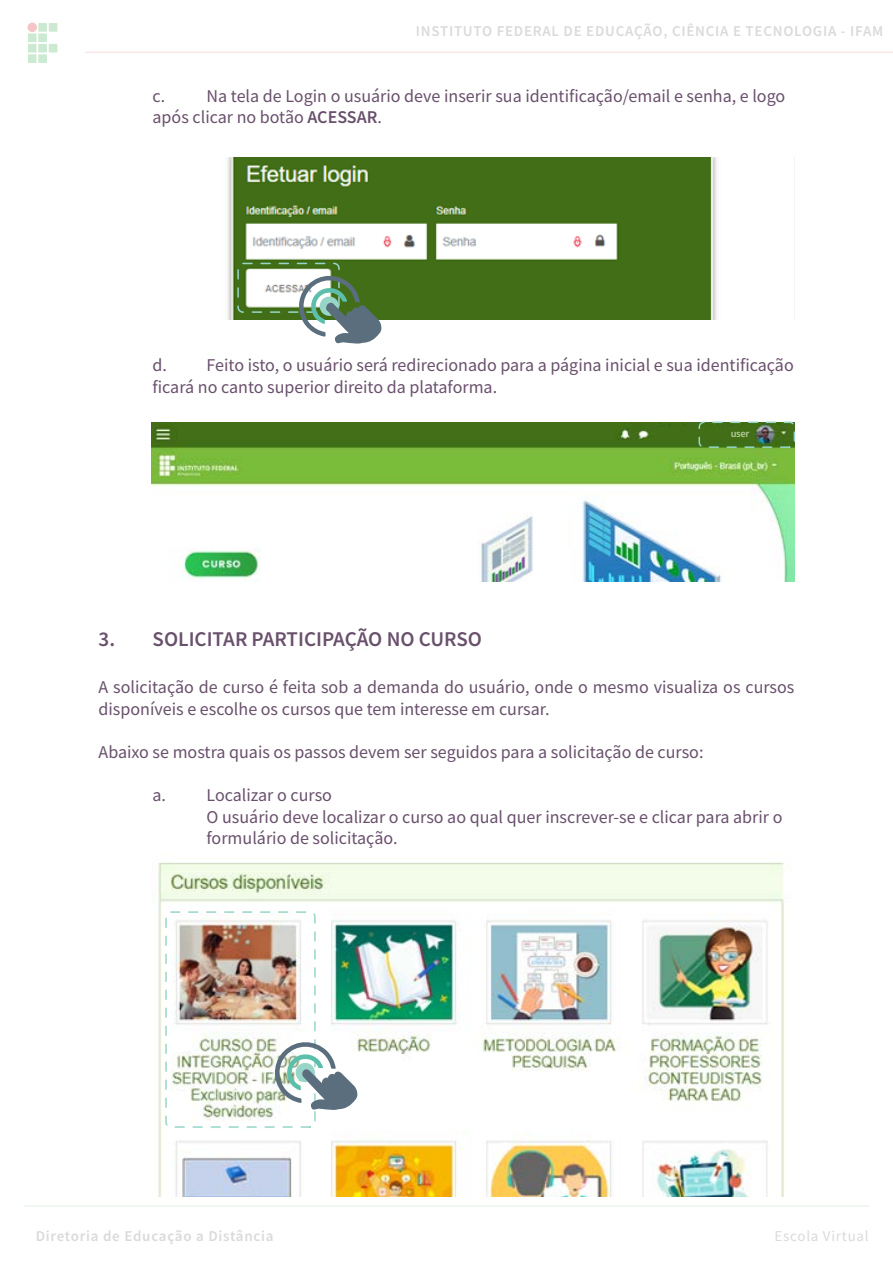
<style>
.page{position:relative;width:893px;height:1263px;background:#fff}
.page>*{position:absolute;margin:0;border:0;box-sizing:border-box;transform-origin:0 0}
.t1{font:600 21px "Source Sans Pro";color:#69506c}
.t2{font:18px/21.6px "Source Sans Pro";color:#69506c}
.t3{font:600 15px "Source Sans Pro";letter-spacing:.05em;color:#dadada}
.t4{font:15px "Source Sans Pro";letter-spacing:.05em;color:#dadada}
.t5{font:600 10.5px "Source Sans Pro";color:#ddf0c7}
.s1{font-weight:600}
</style>
<div class="page">
<hr style="left:85px;top:52px;width:808px;height:1px;background:#cd191e">
<hr style="left:24px;top:1205px;width:845px;height:2px;background:#2f9e41">
<div style="left:38px;top:23px;width:9px;height:9px;background:#ccead1"></div>
<div style="left:49px;top:23px;width:8px;height:9px;background:#ccead1"></div>
<div style="left:49px;top:44px;width:8px;height:9px;background:#ccead1"></div>
<div style="left:28px;top:33px;width:9px;height:9px;background:#ccead1"></div>
<div style="left:38px;top:33px;width:9px;height:9px;background:#ccead1"></div>
<div style="left:28px;top:44px;width:9px;height:9px;background:#ccead1"></div>
<div style="left:38px;top:44px;width:9px;height:9px;background:#ccead1"></div>
<div style="left:28px;top:54px;width:9px;height:9px;background:#ccead1"></div>
<div style="left:38px;top:54px;width:9px;height:9px;background:#ccead1"></div>
<div style="left:27px;top:23px;width:10px;height:9px;background:#f5c6c7;border-radius:50%"></div>
<img style="left:227px;top:158px;width:490px;height:162px">
<img style="left:151px;top:422px;width:643px;height:160px">
<div style="left:655px;top:427px;width:100px;height:12px;background:#426e17"></div>
<img style="left:157px;top:862px;width:630px;height:334px">
<div style="left:237px;top:263px;width:103px;height:50px;border:2px dashed #97d5c9;border-radius:5px"></div>
<div style="left:698px;top:421px;width:97px;height:27px;border:2px dashed #97d5c9;border-radius:5px"></div>
<svg style="left:297px;top:273px;width:85px;height:71px"></svg>
<div style="left:165px;top:911px;width:151px;height:217px;border:2px dashed #97d5c9;border-radius:5px"></div>
<svg style="left:273px;top:1039px;width:84px;height:71px"></svg>
<p class="t3" style="left:416px;top:21px;width:469px">INSTITUTO FEDERAL DE EDUCAÇÃO, CIÊNCIA E TECNOLOGIA - IFAM</p>
<p class="t2" style="left:153px;top:85px;width:634px">c. Na tela de Login o usuário deve inserir sua identificação/email e senha, e logo após clicar no botão <span class="s1">ACESSAR</span>.</p>
<p class="t2" style="left:153px;top:354px;width:643px">d. Feito isto, o usuário será redirecionado para a página inicial e sua identificação ficará no canto superior direito da plataforma.</p>
<p class="t5" style="left:730px;top:427px;width:20px">user</p>
<p class="t1" style="left:99px;top:625px;width:385px">3. SOLICITAR PARTICIPAÇÃO NO CURSO</p>
<p class="t2" style="left:99px;top:676px;width:697px">A solicitação de curso é feita sob a demanda do usuário, onde o mesmo visualiza os cursos disponíveis e escolhe os cursos que tem interesse em cursar.</p>
<p class="t2" style="left:99px;top:741px;width:606px">Abaixo se mostra quais os passos devem ser seguidos para a solicitação de curso:</p>
<p class="t2" style="left:207px;top:784px;width:577px;text-indent:-54px">a. Localizar o curso<br>O usuário deve localizar o curso ao qual quer inscrever-se e clicar para abrir o formulário de solicitação.</p>
<p class="t3" style="left:36px;top:1226px;width:239px">Diretoria de Educação a Distância</p>
<p class="t4" style="left:774px;top:1227px;width:96px">Escola Virtual</p>
</div>
